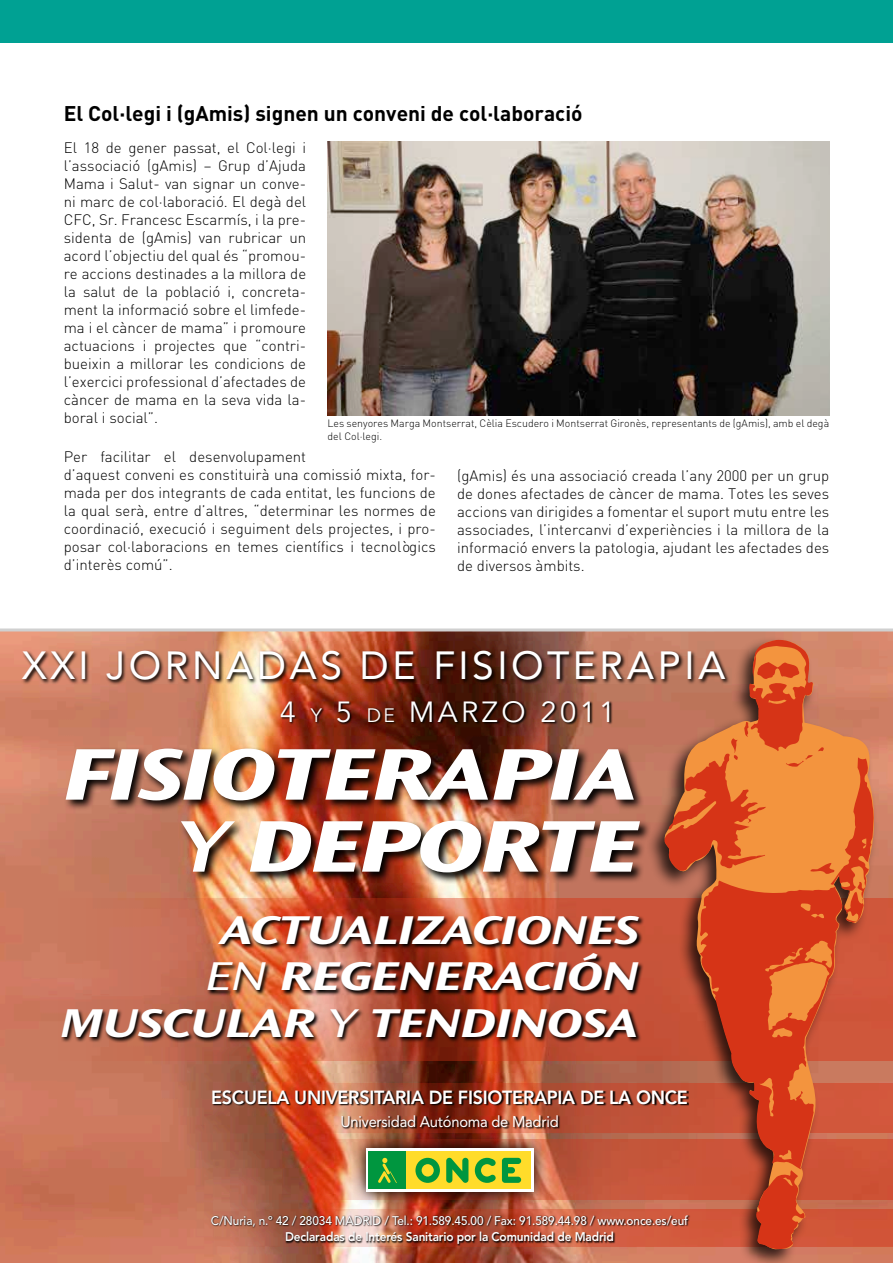
<style>
.page{position:relative;width:893px;height:1263px;background:#fff}
.page>*{position:absolute;margin:0;border:0;box-sizing:border-box;transform-origin:0 0}
.t1{font:italic 800 expanded 76.35px/72px "Ocean Sans Std";letter-spacing:-.015em;color:#fff;text-align:right;scale:1.1 1}
.t2{font:italic 700 expanded 42px/46.5px "Ocean Sans Std";letter-spacing:-.005em;color:#fff;text-align:right;scale:1.1 1}
.t3{font:39px "Avenir LT Std";letter-spacing:.09em;color:#fff}
.t4{font:28.95px "Avenir LT Std";letter-spacing:.12em;color:#fff}
.t5{font:700 21px "DIN";color:#000}
.t6{font:800 18.9px "Avenir LT Std";letter-spacing:-.015em;color:#fff;scale:.95 1}
.t7{font:15.45px "Avenir LT Std";letter-spacing:-.015em;color:#fff;scale:.95 1}
.t8{font:300 15px/18px "DIN";color:#000;text-align:justify}
.t9{font:500 12.45px "Avenir LT Std";letter-spacing:-.01em;color:#fff;scale:.95 1}
.t10{font:800 12.45px "Avenir LT Std";letter-spacing:-.01em;color:#fff;scale:.95 1}
.t11{font:300 10.65px/12.8px "DIN";color:#000}
.s1{font-size:19.35px}
.s2{font-weight:600}
.s3{font-weight:400}
</style>
<div class="page">
<img style="left:327px;top:142px;width:502px;height:273px">
<div style="left:0;top:0;width:893px;height:43px;background:#00a193"></div>
<img style="left:0;top:631px;width:893px;height:632px">
<svg style="left:201px;top:1084px;width:692px;height:49px;background:#b45136"></svg>
<svg style="left:201px;top:1140px;width:692px;height:60px;background:#ba583d"></svg>
<svg style="left:201px;top:1210px;width:692px;height:37px;background:#c46248"></svg>
<svg style="left:55px;top:898px;width:838px;height:163px;background:#c55b3e"></svg>
<div style="left:645px;top:635px;width:233px;height:628px;background:#000;opacity:.75"></div>
<svg style="left:663px;top:639px;width:212px;height:611px;background:#d05e36"></svg>
<img style="left:21px;top:649px;width:710px;height:35px">
<svg style="left:280px;top:700px;width:333px;height:25px;background:#642616"></svg>
<img style="left:212px;top:1091px;width:477px;height:38px">
<img style="left:351px;top:1133px;width:196px;height:72px">
<div style="left:366px;top:1148px;width:167px;height:44px;background:#fff"></div>
<div style="left:381px;top:1151px;width:149px;height:38px;background:#ffdc2a"></div>
<svg style="left:415px;top:1158px;width:25px;height:25px"></svg>
<svg style="left:446px;top:1158px;width:22px;height:25px"></svg>
<svg style="left:475px;top:1158px;width:21px;height:25px"></svg>
<svg style="left:502px;top:1158px;width:19px;height:25px"></svg>
<div style="left:369px;top:1151px;width:37px;height:38px;background:#00963f"></div>
<svg style="left:378px;top:1158px;width:19px;height:25px"></svg>
<img style="left:211px;top:1215px;width:479px;height:31px">
<img style="left:63px;top:745px;width:588px;height:139px">
<img style="left:61px;top:915px;width:584px;height:128px">
<hr style="left:0;top:628px;width:893px;height:3px;background:#d0d0d0">
<h3 class="t5" style="left:64px;top:99px;width:520px">El Col·legi i (gAmis) signen un conveni de col·laboració</h3>
<p class="t8" style="left:64px;top:138px;width:244px">El 18 de gener passat, el Col·legi i l’associació (gAmis) – Grup d’Ajuda Mama i Salut- van signar un conve&shy;ni marc de col·laboració. El degà del CFC, Sr. Francesc Escarmís, i la pre&shy;sidenta de (gAmis) van rubricar un acord l’objectiu del qual és “promou&shy;re accions destinades a la millora de la salut de la població i, concreta&shy;ment la informació sobre el limfede&shy;ma i el càncer de mama” i promoure actuacions i projectes que “contri&shy;bueixin a millorar les condicions de l’exercici professional d’afectades de càncer de mama en la seva vida la&shy;boral i social”.</p>
<p class="t8" style="left:64px;top:448px;width:374px;text-align:left">Per facilitar el desenvolupament<br>d’aquest conveni es constituirà una comissió mixta, for&shy;mada per dos integrants de cada entitat, les funcions de la qual serà, entre d’altres, “determinar les normes de coordinació, execució i seguiment dels projectes, i pro&shy;posar col·laboracions en temes científics i tecnològics d’interès comú”.</p>
<p class="t11" style="left:327px;top:417px;width:503px">Les senyores Marga Montserrat, Cèlia Escudero i Montserrat Gironès, representants de (gAmis), amb el degà del Col·legi.</p>
<p class="t8" style="left:457px;top:467px;width:374px">(gAmis) és una associació creada l’any 2000 per un grup de dones afectades de càncer de mama. Totes les seves accions van dirigides a fomentar el suport mutu entre les associades, l’intercanvi d’experiències i la millora de la informació envers la patologia, ajudant les afectades des de diversos àmbits.</p>
<h3 class="t3" style="left:22px;top:643px;width:705px">XXI JORNADAS DE FISIOTERAPIA</h3>
<h3 class="t4" style="left:280px;top:695px;width:337px">4 <span class="s1">Y</span> 5 <span class="s1">DE</span> MARZO 2011</h3>
<h1 class="t1" style="left:63px;top:738px;width:524px">FISIOTERAPIA<br><span class="s2">Y</span> DEPORTE</h1>
<h2 class="t2" style="left:60px;top:907px;width:527px">ACTUALIZACIONES<br><span class="s3">EN</span> REGENERACIÓN<br>MUSCULAR <span class="s3">Y</span> TENDINOSA</h2>
<p class="t6" style="left:211px;top:1086px;width:503px">ESCUELA UNIVERSITARIA DE FISIOTERAPIA DE LA ONCE</p>
<p class="t7" style="left:340px;top:1112px;width:231px">Universidad Autónoma de Madrid</p>
<p class="t9" style="left:211px;top:1213px;width:504px">C/Nuria, n.º 42 / 28034 MADRID / Tel.: 91.589.45.00 / Fax: 91.589.44.98 / www.once.es/euf</p>
<p class="t10" style="left:285px;top:1229px;width:348px">Declaradas de Interés Sanitario por la Comunidad de Madrid</p>
</div>
